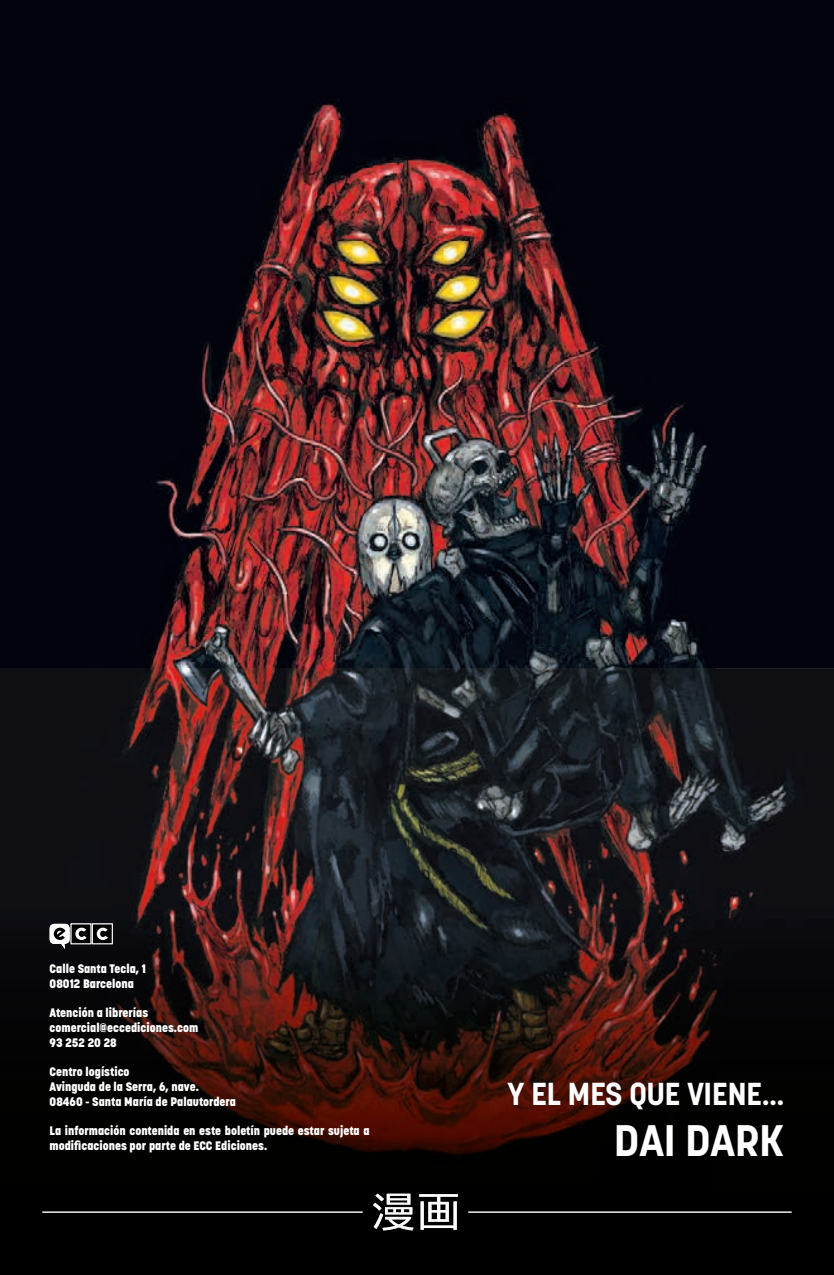
<style>
.page{position:relative;width:834px;height:1275px;background:#fff}
.page>*{position:absolute;margin:0;border:0;box-sizing:border-box;transform-origin:0 0}
.t1{font:700 43.75px "Korolev";color:#fff}
.t2{font:700 31.5px "Korolev";color:#fff}
.t3{font:800 12.25px/14.7px "Korolev";color:#fff}
</style>
<div class="page">
<img style="left:0;top:0;width:833px;height:668px">
<img style="left:0;top:668px;width:833px;height:607px">
<hr style="left:468px;top:1212px;width:323px;height:1px;background:#fff">
<hr style="left:43px;top:1212px;width:319px;height:1px;background:#fff">
<svg style="left:373px;top:1194px;width:40px;height:36px"></svg>
<svg style="left:419px;top:1194px;width:39px;height:36px"></svg>
<div style="left:71px;top:924px;width:20px;height:20px;background:#000001"></div>
<div style="left:92px;top:924px;width:20px;height:20px;background:#000001"></div>
<div style="left:92px;top:924px;width:20px;height:20px;border:1px solid #fff"></div>
<svg style="left:97px;top:928px;width:11px;height:12px"></svg>
<svg style="left:50px;top:924px;width:37px;height:25px"></svg>
<p class="t3" style="left:50px;top:962px;width:98px">Calle Santa Tecla, 1<br>08012 Barcelona</p>
<p class="t3" style="left:50px;top:1006px;width:150px">Atención a librerías comercial@eccediciones.com<br>93 252 20 28</p>
<p class="t3" style="left:50px;top:1064px;width:188px">Centro logístico<br>Avinguda de la Serra, 6, nave.<br>08460 - Santa María de Palautordera</p>
<p class="t3" style="left:50px;top:1123px;width:321px">La información contenida en este boletín puede estar sujeta a modificaciones por parte de ECC Ediciones.</p>
<h2 class="t2" style="left:507px;top:1074px;width:278px">Y EL MES QUE VIENE...</h2>
<h1 class="t1" style="left:614px;top:1113px;width:172px">DAI DARK</h1>
</div>
